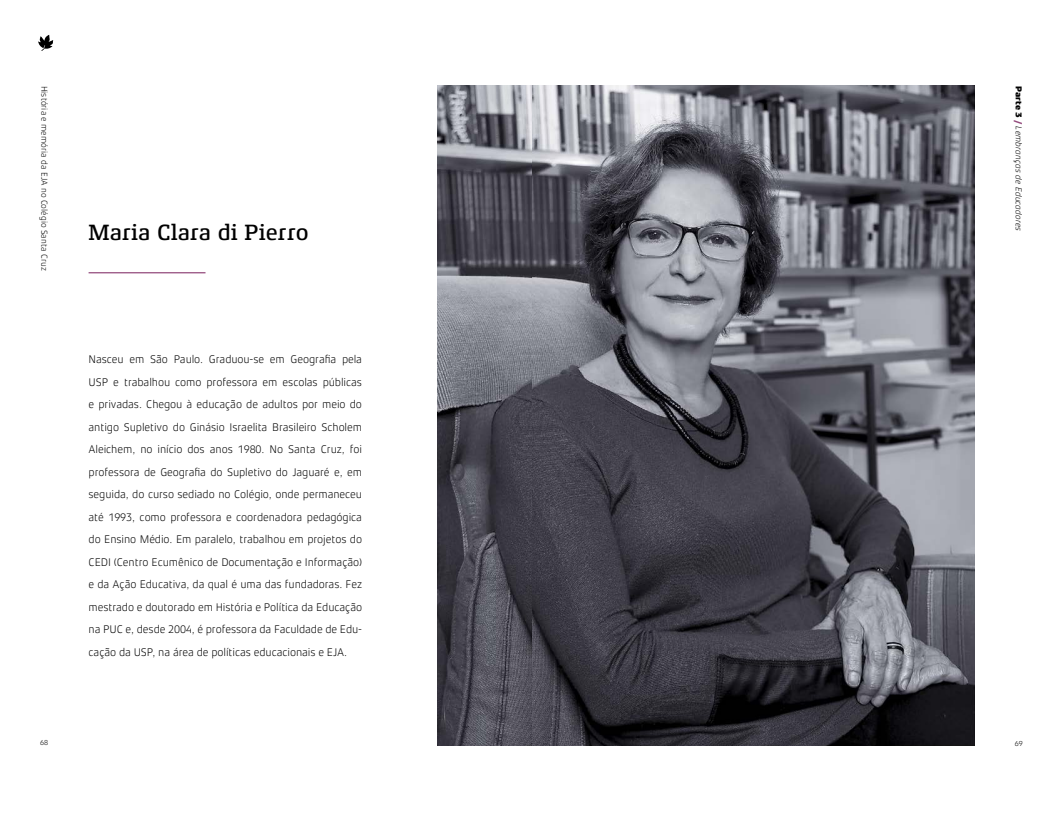
<style>
.page{position:relative;width:1063px;height:815px;background:#fff}
.page>*{position:absolute;margin:0;border:0;box-sizing:border-box;transform-origin:0 0}
.t1{font:500 22.5px "Xenois Slab Pro";color:#000}
.t2{font:300 11.25px/22.5px "Xenois Sans Pro";letter-spacing:-.01em;color:#000;text-align:justify}
.t3{font:300 8.75px "Xenois Sans Pro";color:#000}
.t4{font:italic 300 8.75px "Xenois Sans Pro";color:#000}
.t5{font:300 7.5px "Xenois Sans Pro";color:#000}
.s1{font-weight:800;font-style:normal}
.s2{font-weight:800;font-style:normal;color:#934a7c}
</style>
<div class="page">
<svg style="left:38px;top:35px;width:15px;height:16px"></svg>
<img style="left:438px;top:86px;width:536px;height:660px">
<hr style="left:89px;top:272px;width:117px;height:1px;background:#934a7c">
<p class="t3" style="left:49px;top:86px;width:186px;rotate:90deg">História e memória da EJA no Colégio Santa Cruz</p>
<h1 class="t1" style="left:89px;top:219px;width:222px">Maria Clara di Pierro</h1>
<p class="t2" style="left:89px;top:348px;width:275px">Nasceu em São Paulo. Graduou-se em Geografia pela USP e trabalhou como professora em escolas públicas e privadas. Chegou à educação de adultos por meio do antigo Supletivo do Ginásio Israelita Brasileiro Scholem Aleichem, no início dos anos 1980. No Santa Cruz, foi professora de Geografia do Supletivo do Jaguaré e, em seguida, do curso sediado no Colégio, onde permaneceu até 1993, como professora e coordenadora pedagógica do Ensino Médio. Em paralelo, trabalhou em projetos do CEDI (Centro Ecumênico de Documentação e Informação) e da Ação Educativa, da qual é uma das fundadoras. Fez mestrado e doutorado em História e Política da Educação na PUC e, desde 2004, é professora da Faculdade de Edu&shy;cação da USP, na área de políticas educacionais e EJA.</p>
<p class="t4" style="left:1024px;top:86px;width:147px;rotate:90deg"><span class="s1">Parte 3</span> <span class="s2">/</span>Lembranças de Educadores</p>
<p class="t5" style="left:40px;top:738px;width:10px">68</p>
<p class="t5" style="left:1015px;top:739px;width:10px">69</p>
</div>
